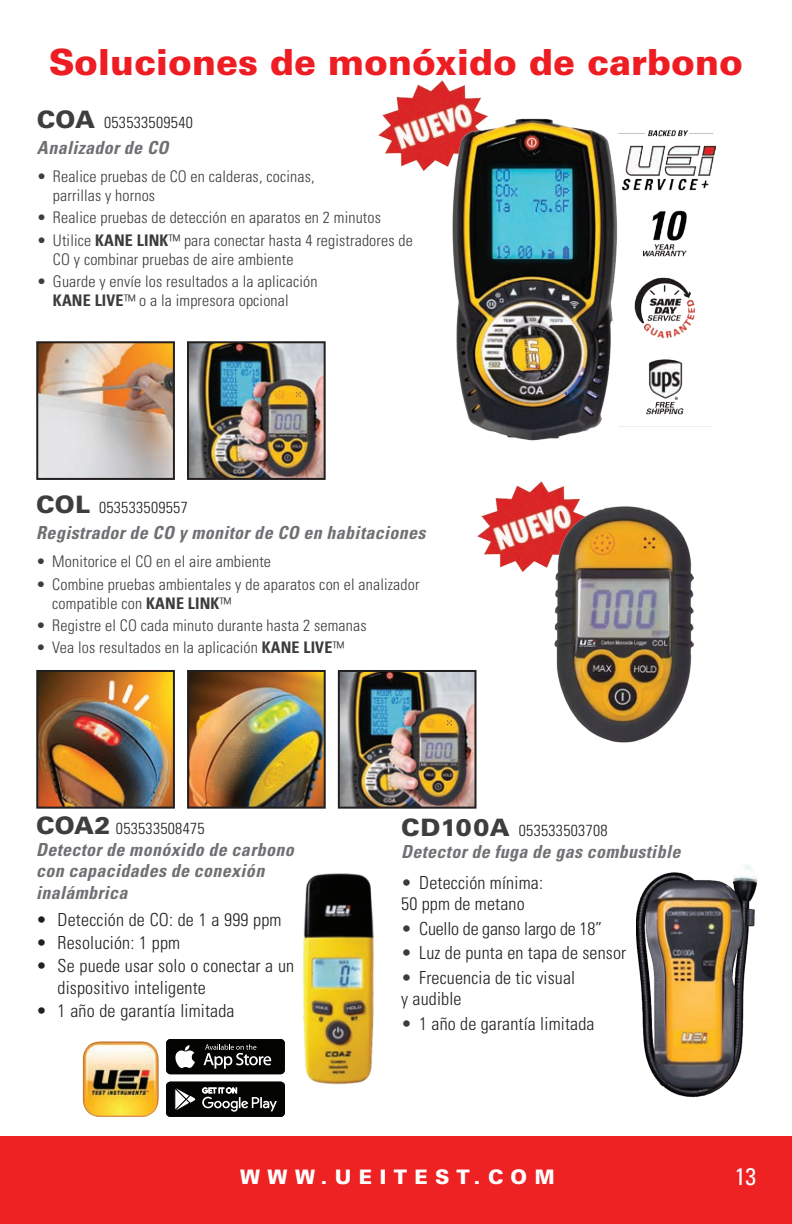
<style>
.page{position:relative;width:792px;height:1224px;background:#fff}
.page>*{position:absolute;margin:0;border:0;box-sizing:border-box;transform-origin:0 0}
.t1{font:900 36px "Univers LT Std";color:#ee1d23}
.t2{font:condensed 24px "Univers LT Std";color:#fff}
.t3{font:900 20px "Univers LT Std";letter-spacing:.37em;color:#fff}
.t4{font:300 condensed 18px/21.6px "Univers LT Std";letter-spacing:.01em;color:#231f20}
.t5{font:italic 700 condensed 18px/21.6px "Univers LT Std";letter-spacing:.02em;color:#6f7073}
.t6{font:italic 700 condensed 18px "Univers LT Std";letter-spacing:.02em;color:#717275}
.t7{font:300 condensed 18px "Univers LT Std";letter-spacing:-.01em;color:#231f20}
.t8{font:300 condensed 16px/19.2px "Univers LT Std";letter-spacing:.01em;color:#3c3c3d}
.t9{font:300 condensed 16px "Univers LT Std";letter-spacing:.02em;color:#231f20}
.s1{font-weight:900;font-stretch:normal;font-size:24px;color:#3e3e3f}
.s2{font-weight:700}
.s3{color:#3c3c3d}
</style>
<div class="page">
<div style="left:0;top:1136px;width:792px;height:88px;background:#ee2123"></div>
<img style="left:302px;top:873px;width:72px;height:212px">
<svg style="left:166px;top:1039px;width:119px;height:35px;background:#2d2e2d"></svg>
<svg style="left:166px;top:1082px;width:119px;height:35px;background:#2c2d2b"></svg>
<img style="left:82px;top:1041px;width:77px;height:76px">
<img style="left:637px;top:865px;width:121px;height:233px">
<img style="left:379px;top:81px;width:106px;height:90px">
<img style="left:39px;top:673px;width:133px;height:133px">
<div style="left:36px;top:670px;width:139px;height:139px;border:2px solid #231f20"></div>
<img style="left:190px;top:673px;width:133px;height:133px">
<div style="left:187px;top:670px;width:139px;height:139px;border:2px solid #231f20"></div>
<img style="left:341px;top:673px;width:133px;height:133px">
<div style="left:338px;top:670px;width:139px;height:139px;border:2px solid #231f20"></div>
<img style="left:478px;top:481px;width:102px;height:91px">
<img style="left:39px;top:344px;width:133px;height:133px">
<div style="left:36px;top:341px;width:139px;height:139px;border:2px solid #231f20"></div>
<img style="left:190px;top:344px;width:133px;height:133px">
<div style="left:187px;top:341px;width:139px;height:139px;border:2px solid #231f20"></div>
<img style="left:449px;top:115px;width:169px;height:326px">
<img style="left:618px;top:130px;width:98px;height:297px">
<img style="left:554px;top:500px;width:139px;height:243px">
<h1 class="t1" style="left:49px;top:39px;width:696px">Soluciones de monóxido de carbono</h1>
<p class="t9" style="left:37px;top:113px;width:157px"><span class="s1">COA</span> 053533509540</p>
<p class="t5" style="left:37px;top:137px;width:133px">Analizador de CO</p>
<p class="t8" style="left:53px;top:167px;width:263px;text-indent:-16px">• Realice pruebas de CO en calderas, cocinas, parrillas y hornos</p>
<p class="t8" style="left:37px;top:208px;width:346px">• Realice pruebas de detección en aparatos en 2 minutos</p>
<p class="t8" style="left:53px;top:230px;width:361px;text-indent:-16px">• Utilice <span class="s2">KANE LINK</span>™ para conectar hasta 4 registradores de<br>CO y combinar pruebas de aire ambiente</p>
<p class="t8" style="left:53px;top:272px;width:266px;text-indent:-16px">• Guarde y envíe los resultados a la aplicación<br><span class="s2">KANE LIVE</span>™ o a la impresora opcional</p>
<p class="t9" style="left:36px;top:498px;width:153px"><span class="s1">COL</span> 053533509557</p>
<p class="t5" style="left:36px;top:522px;width:391px">Registrador de CO y monitor de CO en habitaciones</p>
<p class="t8" style="left:36px;top:552px;width:236px">• Monitorice el CO en el aire ambiente</p>
<p class="t8" style="left:52px;top:574px;width:369px;text-indent:-16px">• Combine pruebas ambientales y de aparatos con el analizador compatible con <span class="s2">KANE LINK</span>™</p>
<p class="t8" style="left:36px;top:616px;width:332px">• Registre el CO cada minuto durante hasta 2 semanas</p>
<p class="t8" style="left:36px;top:638px;width:309px">• Vea los resultados en la aplicación <span class="s2">KANE LIVE</span>™</p>
<p class="t9" style="left:36px;top:819px;width:170px"><span class="s1">COA2</span> 053533508475</p>
<p class="t5" style="left:36px;top:839px;width:259px">Detector de monóxido de carbono con capacidades de conexión inalámbrica</p>
<p class="t4" style="left:36px;top:909px;width:247px">• Detección de CO: de 1 a 999 ppm</p>
<p class="t4" style="left:36px;top:932px;width:146px">• Resolución: 1 ppm</p>
<p class="t4" style="left:58px;top:955px;width:238px;text-indent:-22px">• Se puede usar solo o conectar a un dispositivo inteligente</p>
<p class="t4" style="left:36px;top:1000px;width:200px">• 1 año de garantía limitada</p>
<p class="t9" style="left:401px;top:821px;width:208px"><span class="s1">CD100A</span> 053533503708</p>
<p class="t6" style="left:401px;top:841px;width:281px">Detector de fuga de gas combustible</p>
<p class="t4" style="left:401px;top:871px;width:143px"><span class="s3">•</span> Detección mínima:<br>50 ppm de metano</p>
<p class="t7" style="left:401px;top:918px;width:202px"><span class="s3">•</span> Cuello de ganso largo de 18”</p>
<p class="t4" style="left:401px;top:942px;width:227px"><span class="s3">•</span> Luz de punta en tapa de sensor</p>
<p class="t4" style="left:401px;top:967px;width:176px"><span class="s3">•</span> Frecuencia de tic visual y audible</p>
<p class="t4" style="left:401px;top:1013px;width:195px"><span class="s3">•</span> 1 año de garantía limitada</p>
<p class="t3" style="left:240px;top:1165px;width:316px">WWW.UEITEST.COM</p>
<h2 class="t2" style="left:735px;top:1161px;width:23px">13</h2>
</div>
